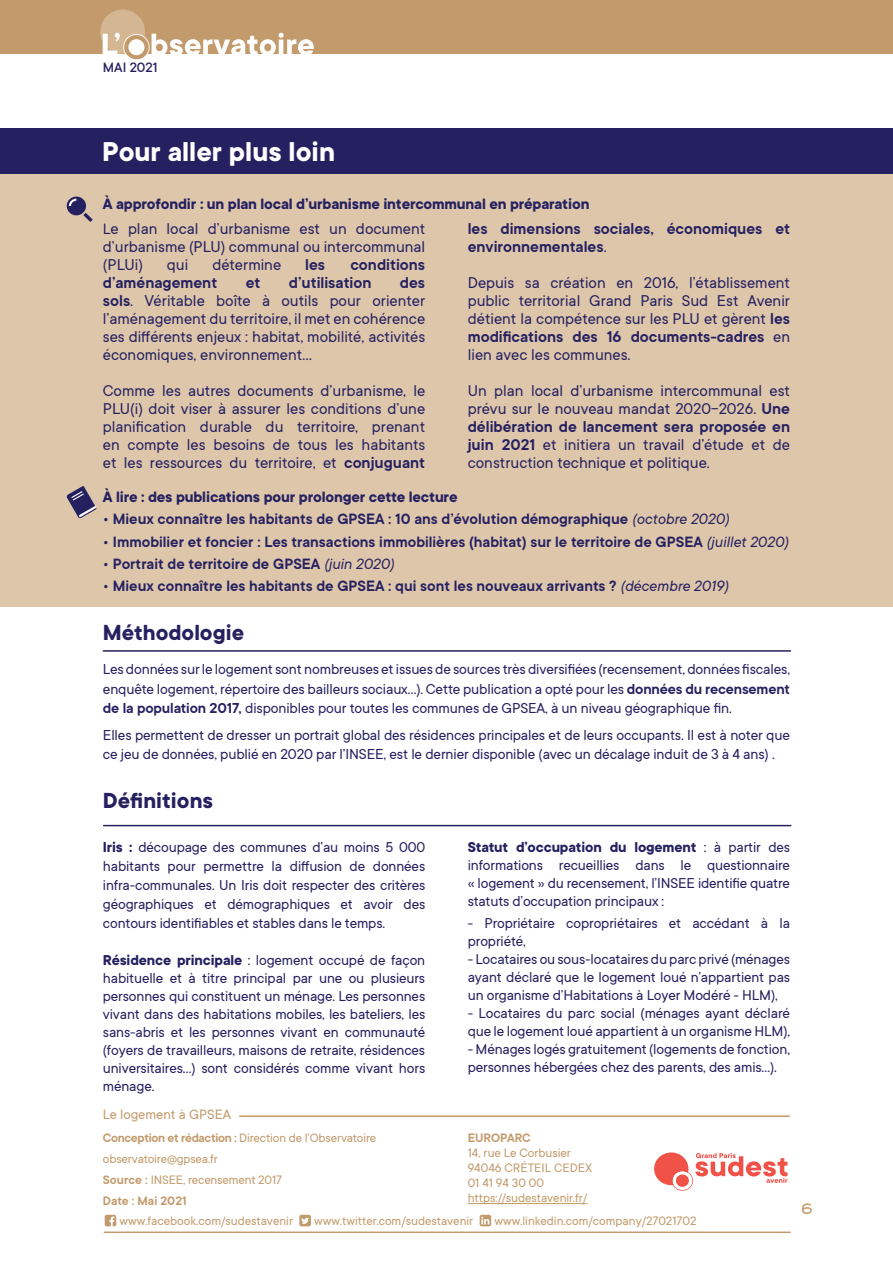
<style>
.page{position:relative;width:893px;height:1263px;background:#fff}
.page>*{position:absolute;margin:0;border:0;box-sizing:border-box;transform-origin:0 0}
.ENCART_TITRE{font:700 30px "TT Commons";color:#fff}
.SOUS-TITRE_PLUS_PETI{font:700 24px "TT Commons";color:#252161}
.t1{font:600 18px "Fancy";color:#c39a6b}
.ENCART_TEXTE{font:17.25px/18px "TT Commons";color:#252161;text-align:justify}
.ENCART_TEXTE-2{font:600 17.25px/18px "TT Commons";color:#252161}
.ENCART_TEXTE-3{font:600 16.5px "TT Commons";color:#252161}
.ENCART_SOUS-TITRE{font:700 16.5px "TT Commons";letter-spacing:-.01em;color:#252161}
.METHODO___DEF{font:15.9px/19px "TT Commons";letter-spacing:-.01em;color:#252161;text-align:justify}
.METHODO___DEF-2{font:15.75px/18px "TT Commons";letter-spacing:-.01em;color:#252161;text-align:justify}
.t2{font:15px "TT Commons";color:#c39a6b}
.t3{font:500 15px "TT Commons";color:#252161}
.OURS{font:13.5px/15px "TT Commons";color:#c39a6b}
.s1{font-size:16.5px}
.s2{font-weight:400}
.s3{font-weight:600}
.s4{font-weight:400;font-style:italic}
.s5{font-weight:700}
</style>
<div class="page">
<div style="left:0;top:0;width:893px;height:54px;background:#c39a6b"></div>
<svg style="left:100px;top:10px;width:214px;height:50px"></svg>
<div style="left:0;top:174px;width:893px;height:433px;background:#dec6ab"></div>
<div style="left:0;top:128px;width:893px;height:46px;background:#252161"></div>
<div style="left:67px;top:197px;width:19px;height:18px;background:#252161;border-radius:50%"></div>
<svg style="left:83px;top:213px;width:10px;height:9px"></svg>
<svg style="left:69px;top:199px;width:7px;height:7px"></svg>
<hr style="left:103px;top:650px;width:687px;height:2px;background:#252161">
<svg style="left:654px;top:1152px;width:133px;height:39px"></svg>
<hr style="left:468px;top:1203px;width:119px;height:1px;background:#c39a6b">
<hr style="left:240px;top:1115px;width:549px;height:2px;background:#c39a6b">
<hr style="left:104px;top:1231px;width:686px;height:2px;background:#c39a6b">
<svg style="left:105px;top:1215px;width:11px;height:11px"></svg>
<svg style="left:299px;top:1215px;width:12px;height:11px"></svg>
<svg style="left:480px;top:1215px;width:11px;height:11px"></svg>
<svg style="left:66px;top:486px;width:31px;height:32px"></svg>
<hr style="left:104px;top:825px;width:687px;height:1px;background:#252161">
<p class="t3" style="left:103px;top:59px;width:56px">MAI 2021</p>
<p class="ENCART_TITRE" style="left:102px;top:135px;width:234px">Pour aller plus loin</p>
<p class="ENCART_SOUS-TITRE" style="left:103px;top:195px;width:488px">À approfondir : un plan local d’urbanisme intercommunal en préparation</p>
<p class="ENCART_TEXTE" style="left:103px;top:219px;width:324px"><span class="s1">L</span>e plan local d’urbanisme est un document d’urbanisme (PLU) communal ou intercommunal (PLUi)</p>
<p class="ENCART_TEXTE-2" style="left:468px;top:219px;width:324px">les dimensions sociales, économiques et environnementales<span class="s2">.</span></p>
<p class="ENCART_TEXTE" style="left:468px;top:273px;width:324px">Depuis sa création en 2016, l’établissement public territorial Grand Paris Sud Est Avenir détient la compétence sur les PLU et gèrent <span class="s3">les modifications des 16 documents-cadres</span> en lien avec les communes.</p>
<p class="ENCART_TEXTE" style="left:468px;top:381px;width:324px">Un plan local d’urbanisme intercommunal est prévu sur le nouveau mandat 2020-2026. <span class="s3">Une délibération de lancement sera proposée en juin 2021</span> et initiera un travail d’étude et de construction technique et politique.</p>
<p class="ENCART_TEXTE" style="left:167px;top:255px;width:23px">qui</p>
<p class="ENCART_TEXTE" style="left:212px;top:255px;width:70px">détermine</p>
<p class="ENCART_TEXTE-2" style="left:305px;top:255px;width:21px">les</p>
<p class="ENCART_TEXTE-2" style="left:350px;top:255px;width:76px">conditions</p>
<p class="ENCART_TEXTE-2" style="left:103px;top:273px;width:116px">d’aménagement</p>
<p class="ENCART_TEXTE-2" style="left:246px;top:273px;width:16px">et</p>
<p class="ENCART_TEXTE-2" style="left:289px;top:273px;width:84px">d’utilisation</p>
<p class="ENCART_TEXTE" style="left:103px;top:273px;width:324px;text-indent:297px"><span class="s3">des sols</span>. Véritable boîte à outils pour orienter l’aménagement du territoire, il met en cohérence ses différents enjeux : habitat, mobilité, activités économiques, environnement…</p>
<p class="ENCART_TEXTE" style="left:103px;top:381px;width:324px">Comme les autres documents d’urbanisme, le PLU(i) doit viser à assurer les conditions d’une planification durable du territoire, prenant en compte les besoins de tous les habitants et les ressources du territoire, et <span class="s3">conjuguant</span></p>
<p class="ENCART_SOUS-TITRE" style="left:103px;top:488px;width:356px">À lire : des publications pour prolonger cette lecture</p>
<p class="ENCART_TEXTE-3" style="left:103px;top:510px;width:628px">• Mieux connaître les habitants de GPSEA : 10 ans d’évolution démographique <span class="s4">(octobre 2020)</span></p>
<p class="ENCART_TEXTE-3" style="left:103px;top:532px;width:687px">• Immobilier et foncier : Les transactions immobilières (habitat) sur le territoire de GPSEA <span class="s4">(juillet 2020)</span></p>
<p class="ENCART_TEXTE-3" style="left:103px;top:555px;width:293px">• Portrait de territoire de GPSEA <span class="s4">(juin 2020)</span></p>
<p class="ENCART_TEXTE-3" style="left:103px;top:577px;width:627px">• Mieux connaître les habitants de GPSEA : qui sont les nouveaux arrivants ? <span class="s4">(décembre 2019)</span></p>
<p class="SOUS-TITRE_PLUS_PETI" style="left:103px;top:619px;width:143px">Méthodologie</p>
<p class="METHODO___DEF" style="left:103px;top:660px;width:689px">Les données sur le logement sont nombreuses et issues de sources très diversifiées(recensement, données fiscales, enquête logement, répertoire des bailleurs sociaux...). Cette publication a opté pour les <span class="s3">données du recensement de la population 2017,</span> disponibles pour toutes les communes de GPSEA, à un niveau géographique fin.</p>
<p class="METHODO___DEF" style="left:103px;top:726px;width:689px">Elles permettent de dresser un portrait global des résidences principales et de leurs occupants. Il est à noter que ce jeu de données, publié en 2020 par l’INSEE, est le dernier disponible (avec un décalage induit de 3 à 4 ans) .</p>
<p class="SOUS-TITRE_PLUS_PETI" style="left:103px;top:787px;width:112px">Définitions</p>
<p class="METHODO___DEF-2" style="left:103px;top:838px;width:324px;line-height:18.9px"><span class="s5">Iris :</span> découpage des communes d’au moins 5 000 habitants pour permettre la diffusion de données infra-communales. Un Iris doit respecter des critères géographiques et démographiques et avoir des contours identifiables et stables dans le temps.</p>
<p class="METHODO___DEF-2" style="left:103px;top:952px;width:324px"><span class="s5">Résidence principale</span> : logement occupé de façon habituelle et à titre principal par une ou plusieurs personnes qui constituent un ménage. Les personnes vivant dans des habitations mobiles, les bateliers, les sans-abris et les personnes vivant en communauté (foyers de travailleurs, maisons de retraite, résidences universitaires...) sont considérés comme vivant hors ménage.</p>
<p class="METHODO___DEF-2" style="left:468px;top:838px;width:324px"><span class="s5">Statut d’occupation du logement</span> : à partir des informations recueillies dans le questionnaire « logement » du recensement, l’INSEE identifie quatre statuts d’occupation principaux :</p>
<p class="METHODO___DEF-2" style="left:468px;top:915px;width:324px">- Propriétaire copropriétaires et accédant à la propriété,</p>
<p class="METHODO___DEF-2" style="left:468px;top:951px;width:324px">- Locataires ou sous-locataires du parc privé (ménages ayant déclaré que le logement loué n’appartient pas un organisme d’Habitations à Loyer Modéré - HLM),</p>
<p class="METHODO___DEF-2" style="left:468px;top:1005px;width:324px">- Locataires du parc social (ménages ayant déclaré que le logement loué appartient à un organisme HLM),</p>
<p class="METHODO___DEF-2" style="left:468px;top:1041px;width:324px">- Ménages logés gratuitement (logements de fonction, personnes hébergées chez des parents, des amis…).</p>
<p class="t2" style="left:103px;top:1106px;width:130px">Le logement à GPSEA</p>
<p class="OURS" style="left:103px;top:1127px;width:275px;line-height:21px"><span class="s3">Conception et rédaction :</span> Direction de l’Observatoire observatoire@gpsea.fr<br><span class="s3">Source :</span> INSEE, recensement 2017<br><span class="s3">Date : Mai 2021</span></p>
<p class="OURS" style="left:468px;top:1130px;width:126px"><span class="s3">EUROPARC<br></span>14, rue Le Corbusier<br>94046 CRÉTEIL CEDEX<br>01 41 94 30 00 https://sudestavenir.fr/</p>
<p class="OURS" style="left:120px;top:1214px;width:175px">www.facebook.com/sudestavenir</p>
<p class="OURS" style="left:314px;top:1214px;width:161px">www.twitter.com/sudestavenir</p>
<p class="OURS" style="left:495px;top:1214px;width:203px">www.linkedin.com/company/27021702</p>
<p class="t1" style="left:801px;top:1200px;width:13px">6</p>
</div>
